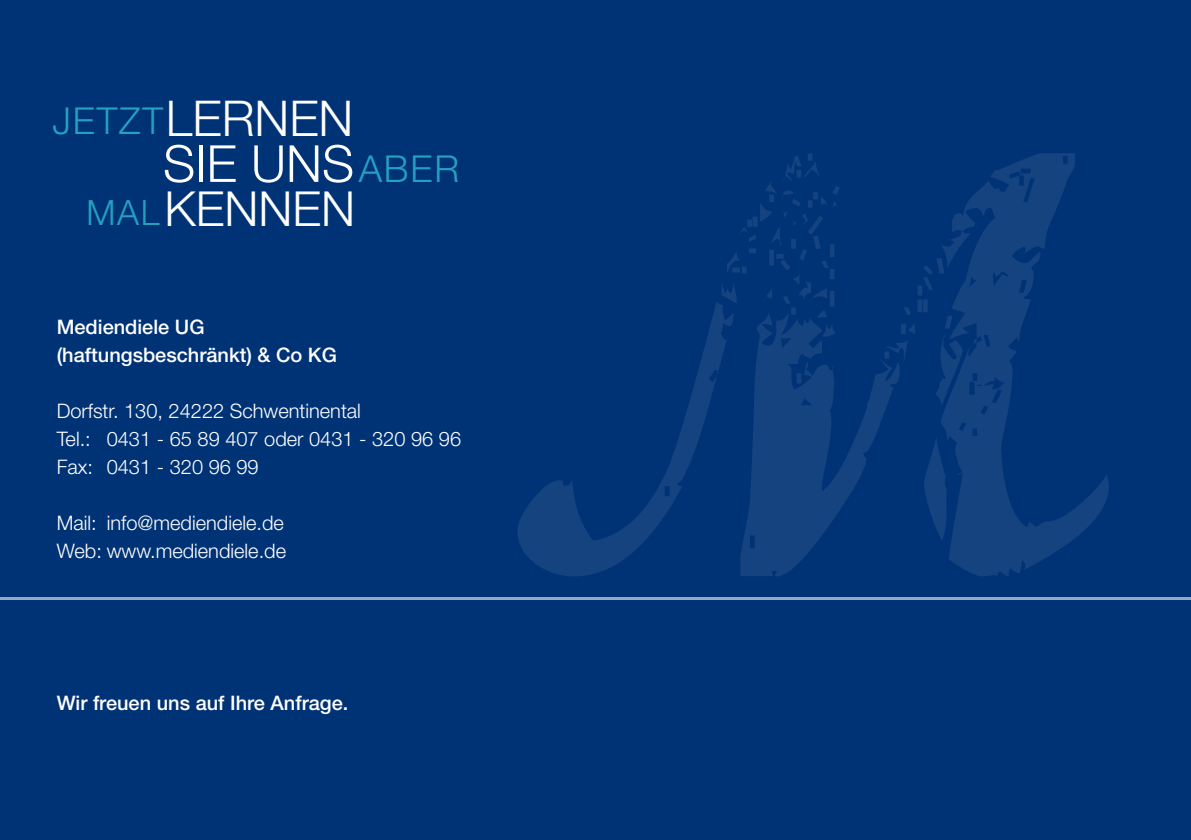
<style>
.page{position:relative;width:1191px;height:840px;background:#fff}
.page>*{position:absolute;margin:0;border:0;box-sizing:border-box;transform-origin:0 0}
.t1{font:300 51px "Helvetica Neue LT Std";color:#fff}
.t2{font:300 49.4px "Helvetica Neue LT Std";color:#fff}
.t3{font:300 48.2px "Helvetica Neue LT Std";color:#fff}
.t4{font:300 37.2px "Helvetica Neue LT Std";letter-spacing:.05em;color:#26a0c2}
.t5{font:300 34.8px "Helvetica Neue LT Std";color:#26a0c2}
.t6{font:300 20px/28px "Helvetica Neue LT Std";color:#fff}
.t7{font:500 20px/28px "Helvetica Neue LT Std";color:#fff}
</style>
<div class="page">
<div style="left:0;top:0;width:1191px;height:839px;background:#003375"></div>
<hr style="left:0;top:597px;width:1191px;height:3px;background:#fff">
<svg style="left:518px;top:153px;width:590px;height:423px"></svg>
<h2 class="t2" style="left:166px;top:88px;width:189px">LERNEN</h2>
<h1 class="t1" style="left:163px;top:132px;width:193px">SIE UNS</h1>
<h3 class="t3" style="left:164px;top:179px;width:192px">KENNEN</h3>
<h3 class="t4" style="left:52px;top:98px;width:112px">JETZT</h3>
<h3 class="t4" style="left:359px;top:145px;width:102px">ABER</h3>
<h3 class="t5" style="left:86px;top:191px;width:75px">MAL</h3>
<p class="t7" style="left:57px;top:312px;width:282px">Mediendiele UG (haftungsbeschränkt) &amp; Co KG</p>
<p class="t6" style="left:57px;top:396px;width:406px">Dorfstr. 130, 24222 Schwentinental<br>Tel.: 0431 - 65 89 407 oder 0431 - 320 96 96<br>Fax: 0431 - 320 96 99</p>
<p class="t6" style="left:57px;top:508px;width:231px">Mail: info@mediendiele.de<br>Web: www.mediendiele.de</p>
<p class="t7" style="left:57px;top:687px;width:293px">Wir freuen uns auf Ihre Anfrage.</p>
</div>
